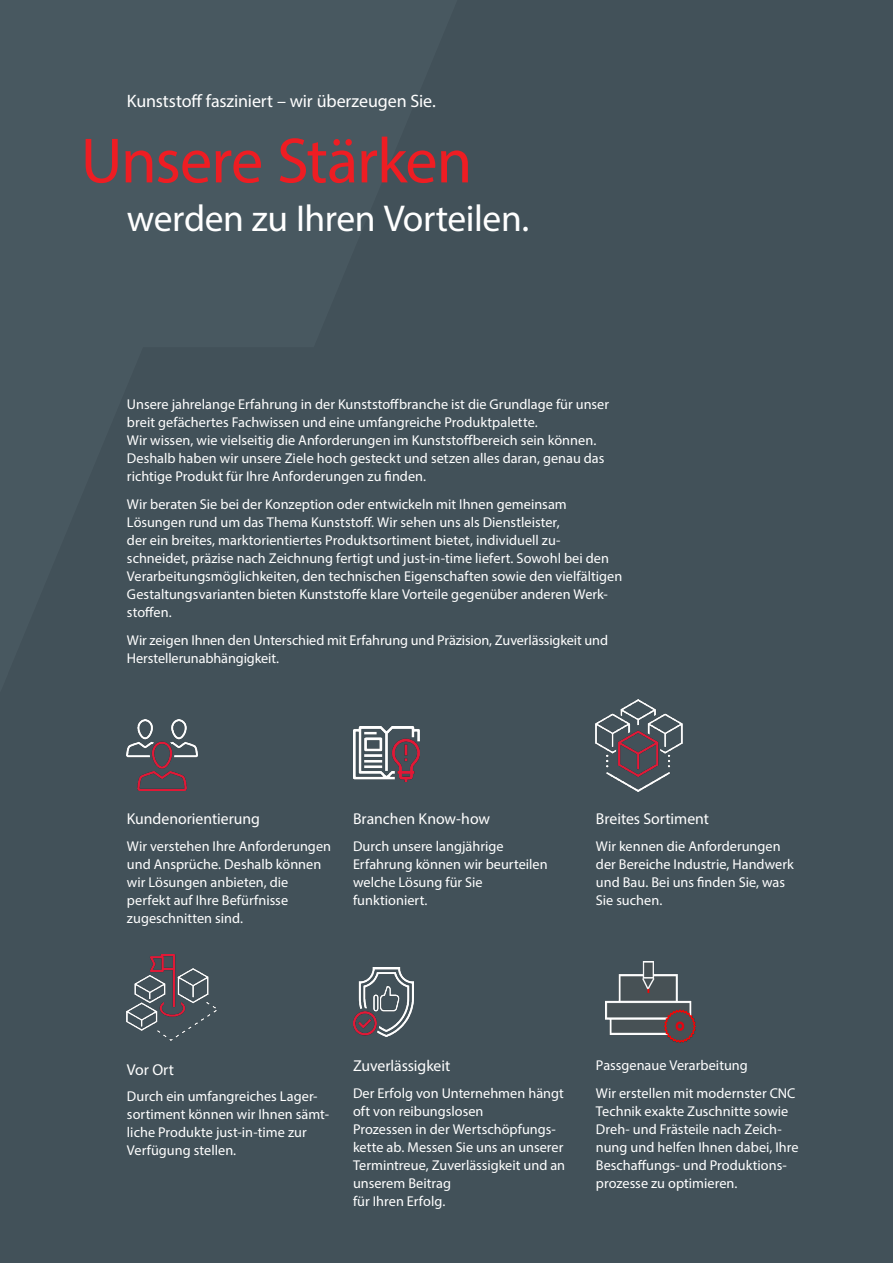
<style>
.page{position:relative;width:893px;height:1263px;background:#425159}
.page>*{position:absolute;margin:0;border:0;box-sizing:border-box;transform-origin:0 0}
.Headline_Rot_43pt{font:64.5px "Myriad Pro";letter-spacing:-.02em;color:#ee1d23}
.t1{font:37.5px "Myriad Pro";letter-spacing:-.01em;color:#fff}
.Kapitelbereich_Bold{font:18px "Myriad Pro";letter-spacing:-.005em;color:#fff}
.Zwischenhead_Rot_10{font:15.75px "Myriad Pro";color:#fff}
.Fließtext_9_5pt{font:14.25px/18px "Myriad Pro";color:#fff}
</style>
<div class="page">
<img style="left:127px;top:719px;width:71px;height:71px">
<img style="left:353px;top:726px;width:66px;height:55px">
<img style="left:596px;top:700px;width:86px;height:91px">
<img style="left:127px;top:954px;width:90px;height:87px">
<img style="left:353px;top:968px;width:61px;height:68px">
<img style="left:606px;top:962px;width:90px;height:80px">
<p class="Kapitelbereich_Bold" style="left:127px;top:90px;width:310px">Kunststoff fasziniert – wir überzeugen Sie.</p>
<p class="Headline_Rot_43pt" style="left:81px;top:121px;width:393px">Unsere Stärken</p>
<p class="t1" style="left:127px;top:196px;width:404px">werden zu Ihren Vorteilen.</p>
<p class="Fließtext_9_5pt" style="left:127px;top:395px;width:484px">Unsere jahrelange Erfahrung in der Kunststoffbranche ist die Grundlage für unser breit gefächertes Fachwissen und eine umfangreiche Produktpalette.<br>Wir wissen, wie vielseitig die Anforderungen im Kunststoffbereich sein können.<br>Deshalb haben wir unsere Ziele hoch gesteckt und setzen alles daran, genau das richtige Produkt für Ihre Anforderungen zu finden.</p>
<p class="Fließtext_9_5pt" style="left:127px;top:495px;width:497px">Wir beraten Sie bei der Konzeption oder entwickeln mit Ihnen gemeinsam Lösungen rund um das Thema Kunststoff. Wir sehen uns als Dienstleister,<br>der ein breites, marktorientiertes Produktsortiment bietet, individuell zu&shy;schneidet, präzise nach Zeichnung fertigt und just-in-time liefert. Sowohl bei den Verarbeitungsmöglichkeiten, den technischen Eigenschaften sowie den vielfältigen Gestaltungsvarianten bieten Kunststoffe klare Vorteile gegenüber anderen Werk&shy;stoffen.</p>
<p class="Fließtext_9_5pt" style="left:127px;top:631px;width:483px">Wir zeigen Ihnen den Unterschied mit Erfahrung und Präzision, Zuverlässigkeit und<br>Herstellerunabhängigkeit.</p>
<p class="Zwischenhead_Rot_10" style="left:127px;top:809px;width:135px">Kundenorientierung</p>
<p class="Fließtext_9_5pt" style="left:127px;top:837px;width:206px">Wir verstehen Ihre Anforderungen und Ansprüche. Deshalb können wir Lösungen anbieten, die perfekt auf Ihre Befürfnisse zugeschnitten sind.</p>
<p class="Zwischenhead_Rot_10" style="left:353px;top:809px;width:139px">Branchen Know-how</p>
<p class="Fließtext_9_5pt" style="left:353px;top:837px;width:196px">Durch unsere langjährige<br>Erfahrung können wir beurteilen welche Lösung für Sie funktioniert.</p>
<p class="Zwischenhead_Rot_10" style="left:596px;top:809px;width:115px">Breites Sortiment</p>
<p class="Fließtext_9_5pt" style="left:596px;top:837px;width:199px">Wir kennen die Anforderungen der Bereiche Industrie, Handwerk und Bau. Bei uns finden Sie, was<br>Sie suchen.</p>
<p class="Zwischenhead_Rot_10" style="left:127px;top:1059px;width:49px">Vor Ort</p>
<p class="Fließtext_9_5pt" style="left:127px;top:1087px;width:204px">Durch ein umfangreiches Lager&shy;sortiment können wir Ihnen sämt&shy;liche Produkte just-in-time zur<br>Verfügung stellen.</p>
<p class="Zwischenhead_Rot_10" style="left:353px;top:1056px;width:99px">Zuverlässigkeit</p>
<p class="Fließtext_9_5pt" style="left:353px;top:1083px;width:214px">Der Erfolg von Unternehmen hängt oft von reibungslosen<br>Prozessen in der Wertschöpfungs&shy;kette ab. Messen Sie uns an unserer<br>Termintreue, Zuverlässigkeit und an unserem Beitrag<br>für Ihren Erfolg.</p>
<p class="Fließtext_9_5pt" style="left:596px;top:1056px;width:153px">Passgenaue Verarbeitung</p>
<p class="Fließtext_9_5pt" style="left:596px;top:1084px;width:204px">Wir erstellen mit modernster CNC<br>Technik exakte Zuschnitte sowie<br>Dreh- und Frästeile nach Zeich&shy;nung und helfen Ihnen dabei, Ihre<br>Beschaffungs- und Produktions&shy;prozesse zu optimieren.</p>
</div>
